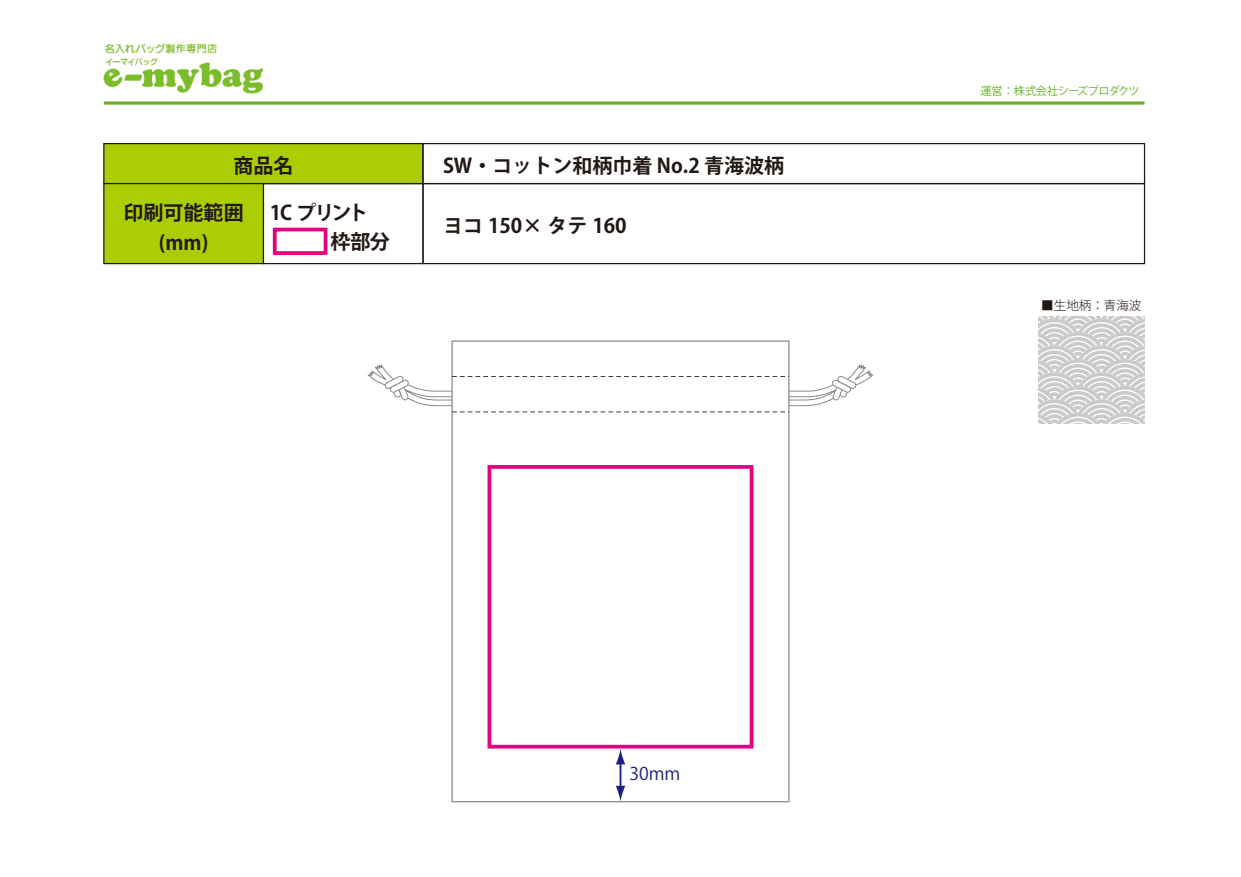
<style>
.page{position:relative;width:1241px;height:877px;background:#fff}
.page>*{position:absolute;margin:0;border:0;box-sizing:border-box;transform-origin:0 0}
.t1{font:700 20px/30px "Koz Go Pro";color:#221815;text-align:center}
.t2{font:700 20px/28.7px "Koz Go Pro";letter-spacing:-.075em;color:#221815}
.t3{font:17.5px "Koz Go Pro";color:#1d2088}
.t4{font:300 12.5px "Koz Go Pro";color:#221815}
.t5{font:11.25px "Koz Go Pro";letter-spacing:-.045em;color:#67af28}
.s1{font-weight:800;font-size:30px;color:#e4007f}
</style>
<div class="page">
<div style="left:451px;top:340px;width:338px;height:462px;background:#fff;border:1px solid #898989"></div>
<svg style="left:367px;top:352px;width:506px;height:60px"></svg>
<svg style="left:487px;top:465px;width:266px;height:284px"></svg>
<hr style="left:619px;top:761px;width:2px;height:28px;background:#1d2088">
<svg style="left:615px;top:786px;width:10px;height:16px"></svg>
<svg style="left:616px;top:749px;width:9px;height:15px"></svg>
<div style="left:103px;top:143px;width:320px;height:41px;background:#abcd03;border:1px solid #221815"></div>
<div style="left:263px;top:183px;width:160px;height:81px;border:1px solid #221815"></div>
<div style="left:103px;top:183px;width:161px;height:81px;background:#abcd03;border:1px solid #221815"></div>
<div style="left:422px;top:143px;width:722px;height:41px;border:1px solid #221815"></div>
<div style="left:422px;top:183px;width:722px;height:81px;border:1px solid #221815"></div>
<div style="left:273px;top:228px;width:54px;height:27px;border:4px solid #e4007f"></div>
<img style="left:104px;top:43px;width:159px;height:51px">
<svg style="left:104px;top:101px;width:1040px;height:4px;background:#88c056"></svg>
<svg style="left:1038px;top:317px;width:106px;height:106px;fill:#c9caca"></svg>
<p class="t1" style="left:233px;top:152px;width:61px">商品名</p>
<p class="t1" style="left:124px;top:199px;width:121px">印刷可能範囲(mm)</p>
<p class="t2" style="left:270px;top:200px;width:121px">1C プリント<span class="s1">　</span> 枠部分</p>
<p class="t1" style="left:443px;top:152px;width:342px">SW・コットン和柄巾着 No.2 青海波柄</p>
<p class="t1" style="left:443px;top:211px;width:185px">ヨコ 150× タテ 160</p>
<p class="t3" style="left:629px;top:762px;width:52px">30mm</p>
<p class="t5" style="left:980px;top:84px;width:160px">運営：株式会社シーズプロダクツ</p>
<p class="t4" style="left:1041px;top:297px;width:101px">■生地柄：青海波</p>
</div>
